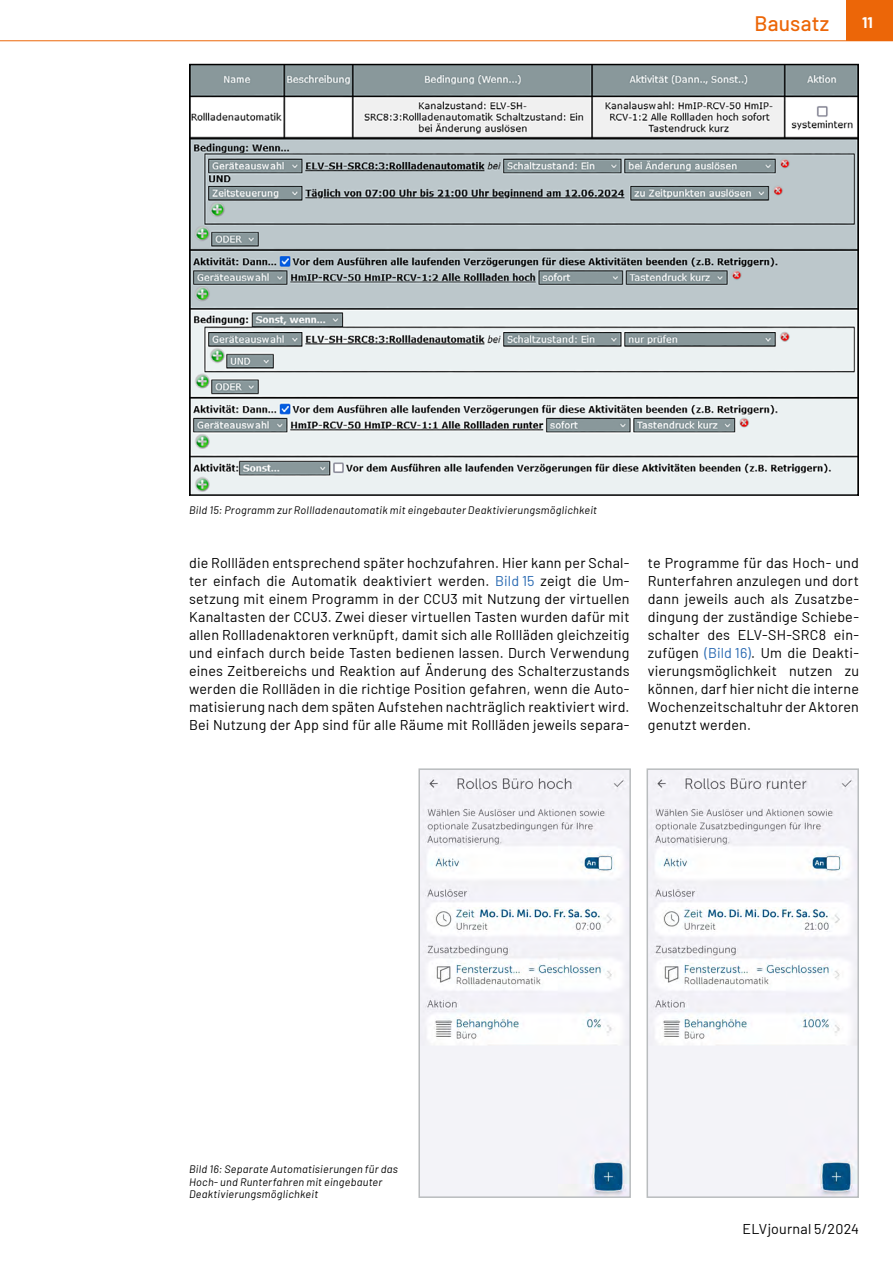
<style>
.page{position:relative;width:893px;height:1263px;background:#fff}
.page>*{position:absolute;margin:0;border:0;box-sizing:border-box;transform-origin:0 0}
.t1{font:500 21px "Barlow";letter-spacing:.01em;color:#ec6608}
.t2{font:700 15px "Barlow";color:#fff}
.t3{font:14.25px/18px "Barlow";letter-spacing:.015em;color:#000;text-align:justify}
.t4{font:italic 10.8px/12.5px "Barlow";letter-spacing:.025em;color:#000}
.s1{color:#2a6ab2}
</style>
<div class="page">
<div style="left:846px;top:0;width:47px;height:40px;background:#ec6608"></div>
<hr style="left:0;top:40px;width:893px;height:1px;background:#ec6608">
<img style="left:421px;top:771px;width:207px;height:424px">
<div style="left:418px;top:768px;width:213px;height:430px;border:2px solid #b9bcbe"></div>
<img style="left:649px;top:771px;width:207px;height:424px">
<div style="left:646px;top:768px;width:213px;height:430px;border:2px solid #b9bcbe"></div>
<img style="left:192px;top:67px;width:664px;height:426px">
<div style="left:189px;top:64px;width:670px;height:432px;border:2px solid #000"></div>
<h1 class="t1" style="left:754px;top:8px;width:76px">Bausatz</h1>
<p class="t2" style="left:862px;top:11px;width:12px">11</p>
<p class="t4" style="left:189px;top:503px;width:409px">Bild 15: Programm zur Rollladenautomatik mit eingebauter Deaktivierungsmöglichkeit</p>
<p class="t3" style="left:189px;top:553px;width:442px">die Rollläden entsprechend später hochzufahren. Hier kann per Schal&shy;ter einfach die Automatik deaktiviert werden. <span class="s1">Bild 15</span> zeigt die Um&shy;setzung mit einem Programm in der CCU3 mit Nutzung der virtuellen Kanaltasten der CCU3. Zwei dieser virtuellen Tasten wurden dafür mit allen Rollladenaktoren verknüpft, damit sich alle Rollläden gleichzeitig und einfach durch beide Tasten bedienen lassen. Durch Verwendung eines Zeitbereichs und Reaktion auf Änderung des Schalterzustands werden die Rollläden in die richtige Position gefahren, wenn die Auto&shy;matisierung nach dem späten Aufstehen nachträglich reaktiviert wird.<br>Bei Nutzung der App sind für alle Räume mit Rollläden jeweils separa-</p>
<p class="t3" style="left:648px;top:553px;width:213px">te Programme für das Hoch- und Runterfahren anzulegen und dort dann jeweils auch als Zusatzbe&shy;dingung der zuständige Schiebe&shy;schalter des ELV-SH-SRC8 ein&shy;zufügen <span class="s1">(Bild 16)</span>. Um die Deakti&shy;vierungsmöglichkeit nutzen zu können, darf hier nicht die interne Wochenzeitschaltuhr der Aktoren genutzt werden.</p>
<p class="t4" style="left:189px;top:1162px;width:210px">Bild 16: Separate Automatisierungen für das<br>Hoch- und Runterfahren mit eingebauter<br>Deaktivierungsmöglichkeit</p>
<p class="t3" style="left:743px;top:1219px;width:118px">ELVjournal 5/2024</p>
</div>
